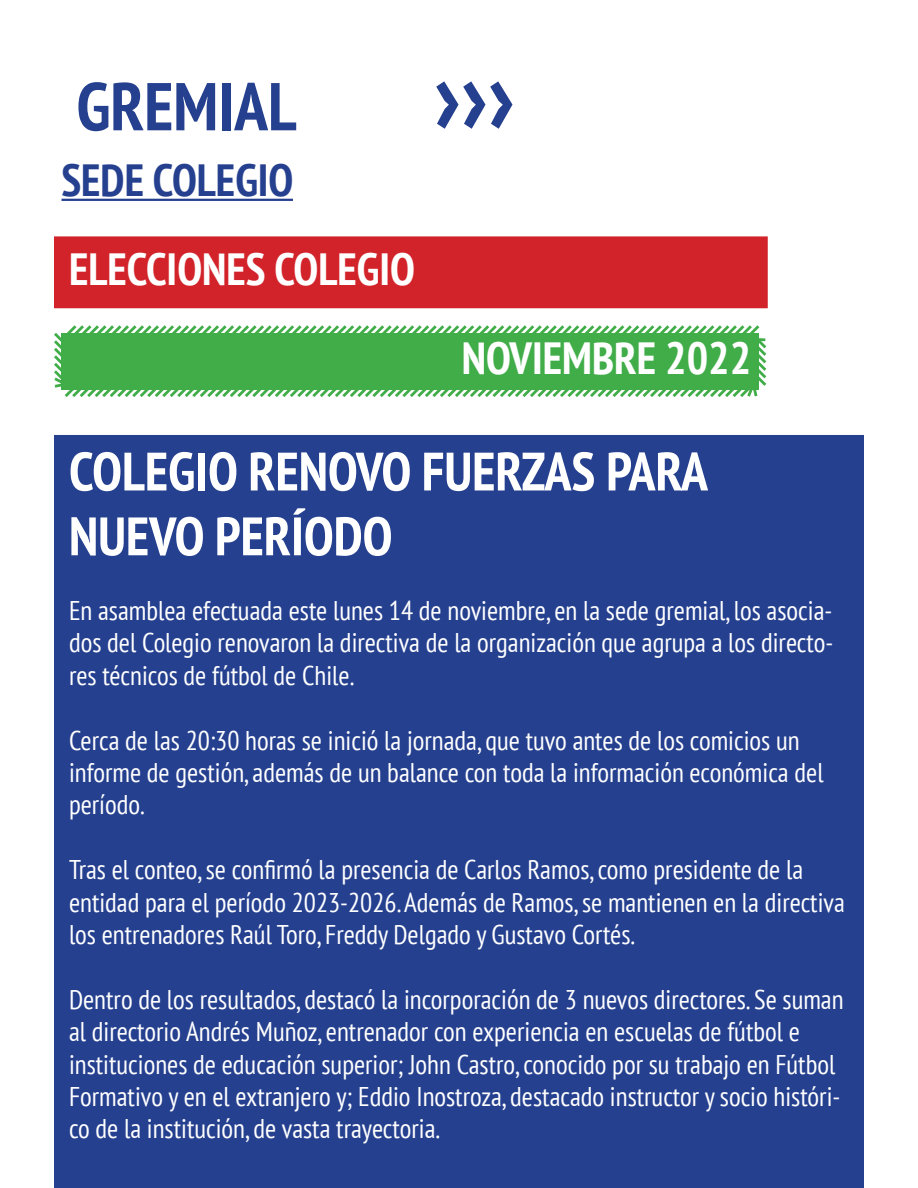
<style>
.page{position:relative;width:918px;height:1188px;background:#fff}
.page>*{position:absolute;margin:0;border:0;box-sizing:border-box;transform-origin:0 0}
.t1{font:700 condensed 105px "PT Sans";color:#25408f}
.t2{font:700 condensed 67.5px "PT Sans";color:#25408f}
.t3{font:700 condensed 54px/64.8px "PT Sans";color:#fff}
.t4{font:700 condensed 45px "PT Sans";color:#fff}
.t5{font:700 condensed 45px "PT Sans";color:#25408f}
.t6{font:condensed 27px/32.4px "PT Sans";color:#fff}
</style>
<div class="page">
<div style="left:62px;top:244px;width:698px;height:57px;background:#d2232a"></div>
<div style="left:54px;top:236px;width:714px;height:72px;border:15px solid #d2232a"></div>
<svg style="left:54px;top:325px;width:713px;height:72px;background:#59b760"></svg>
<hr style="left:62px;top:199px;width:231px;height:2px;background:#25408f">
<div style="left:62px;top:442px;width:794px;height:738px;background:#25408f"></div>
<div style="left:54px;top:435px;width:810px;height:753px;border:15px solid #25408f"></div>
<h2 class="t2" style="left:76px;top:62px;width:222px">GREMIAL</h2>
<h1 class="t1" style="left:434px;top:26px;width:82px">›››</h1>
<h3 class="t5" style="left:62px;top:151px;width:234px">SEDE COLEGIO</h3>
<h3 class="t4" style="left:69px;top:239px;width:348px">ELECCIONES COLEGIO</h3>
<h3 class="t4" style="left:462px;top:328px;width:291px">NOVIEMBRE 2022</h3>
<h3 class="t3" style="left:69px;top:438px;width:641px">COLEGIO RENOVÓ FUERZAS PARA<br>NUEVO PERÍODO</h3>
<p class="t6" style="left:69px;top:594px;width:766px;text-align:justify">En asamblea efectuada este lunes 14 de noviembre, en la sede gremial, los asocia&shy;dos del Colegio renovaron la directiva de la organización que agrupa a los directo&shy;res técnicos de fútbol de Chile.</p>
<p class="t6" style="left:69px;top:723px;width:756px">Cerca de las 20:30 horas se inició la jornada, que tuvo antes de los comicios un informe de gestión, además de un balance con toda la información económica del período.</p>
<p class="t6" style="left:69px;top:853px;width:777px">Tras el conteo, se confirmó la presencia de Carlos Ramos, como presidente de la entidad para el período 2023-2026. Además de Ramos, se mantienen en la directiva los entrenadores Raúl Toro, Freddy Delgado y Gustavo Cortés.</p>
<p class="t6" style="left:69px;top:983px;width:776px">Dentro de los resultados, destacó la incorporación de 3 nuevos directores. Se suman al directorio Andrés Muñoz, entrenador con experiencia en escuelas de fútbol e instituciones de educación superior; John Castro, conocido por su trabajo en Fútbol Formativo y en el extranjero y; Eddio Inostroza, destacado instructor y socio históri&shy;co de la institución, de vasta trayectoria.</p>
</div>
